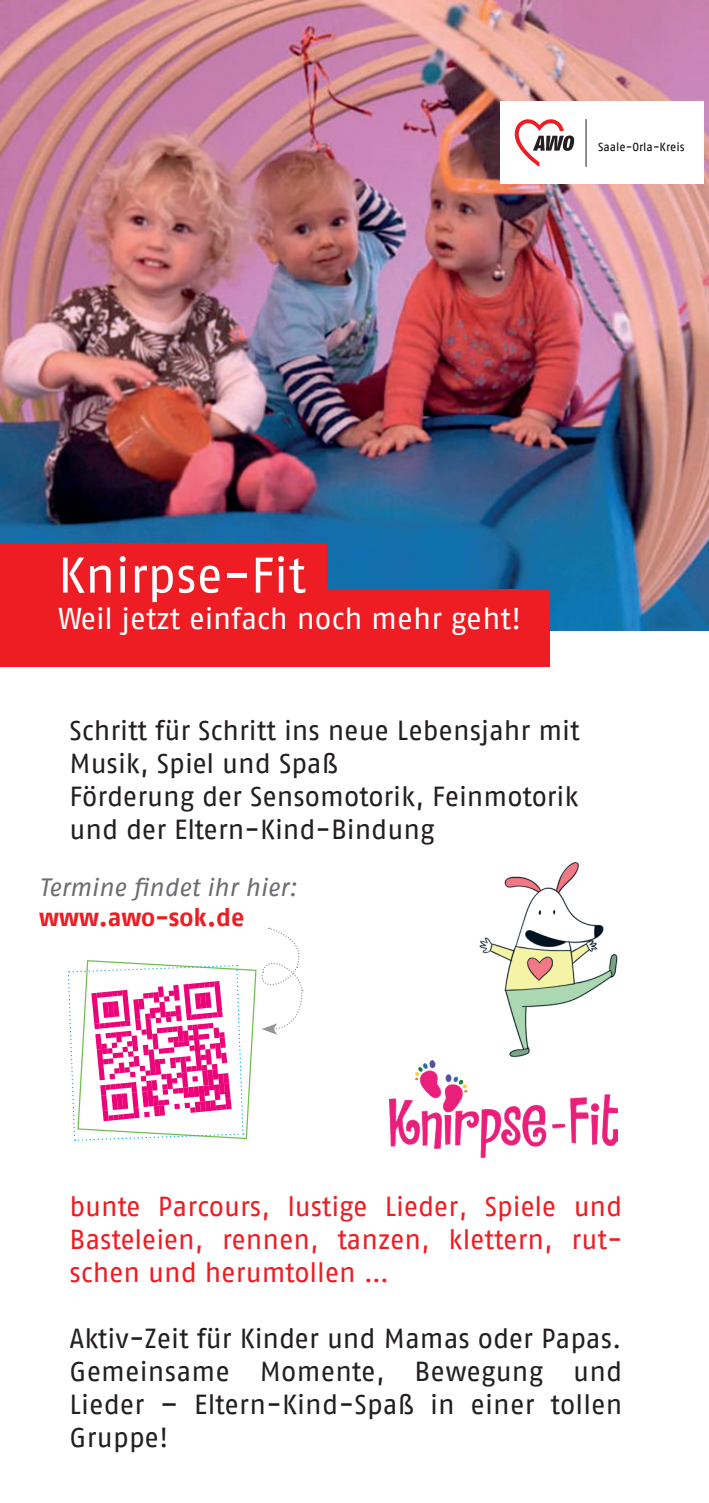
<style>
.page{position:relative;width:709px;height:1503px;background:#fff}
.page>*{position:absolute;margin:0;border:0;box-sizing:border-box;transform-origin:0 0}
.t1{font:50px "AWO Fago Office";letter-spacing:-.005em;color:#fff}
.t2{font:30px "AWO Fago Office";color:#fff}
.t3{font:27.5px/33px "AWO Fago Office";color:#231f20}
.t4{font:27.5px/33px "AWO Fago Office";color:#ee1d23;text-align:justify}
.t5{font:italic 25px "AWO Fago Office";letter-spacing:-.005em;color:#6c6d70}
.t6{font:700 25px "AWO Fago Office";color:#ee1d23}
.t7{font:11.75px "AWO Fago Office";color:#040503}
</style>
<div class="page">
<img style="left:0;top:0;width:709px;height:631px">
<img style="left:479px;top:861px;width:139px;height:197px">
<div style="left:499px;top:102px;width:204px;height:82px;background:#fff"></div>
<svg style="left:514px;top:119px;width:60px;height:48px"></svg>
<hr style="left:585px;top:119px;width:1px;height:48px;background:#231f20">
<div style="left:0;top:543px;width:326px;height:71px;background:#ee1d23"></div>
<div style="left:0;top:589px;width:549px;height:78px;background:#ee1d23"></div>
<img style="left:389px;top:1060px;width:228px;height:98px">
<svg style="left:67px;top:927px;width:237px;height:214px"></svg>
<p class="t7" style="left:598px;top:140px;width:88px">Saale-Orla-Kreis</p>
<h1 class="t1" style="left:58px;top:547px;width:249px">Knirpse-Fit</h1>
<p class="t2" style="left:58px;top:601px;width:464px">Weil jetzt einfach noch mehr geht!</p>
<p class="t3" style="left:69px;top:713px;width:512px">Schritt für Schritt ins neue Lebensjahr mit Musik, Spiel und Spaß<br>Förderung der Sensomotorik, Feinmotorik und der Eltern-Kind-Bindung</p>
<p class="t5" style="left:39px;top:872px;width:259px">Termine findet ihr hier:</p>
<p class="t6" style="left:39px;top:902px;width:207px">www.awo-sok.de</p>
<p class="t4" style="left:69px;top:1189px;width:554px">bunte Parcours, lustige Lieder, Spiele und Basteleien, rennen, tanzen, klettern, rut&shy;schen und herumtollen …</p>
<p class="t3" style="left:69px;top:1321px;width:554px;text-align:justify">Aktiv-Zeit für Kinder und Mamas oder Papas.<br>Gemeinsame Momente, Bewegung und Lieder – Eltern-Kind-Spaß in einer tollen Gruppe!</p>
</div>
